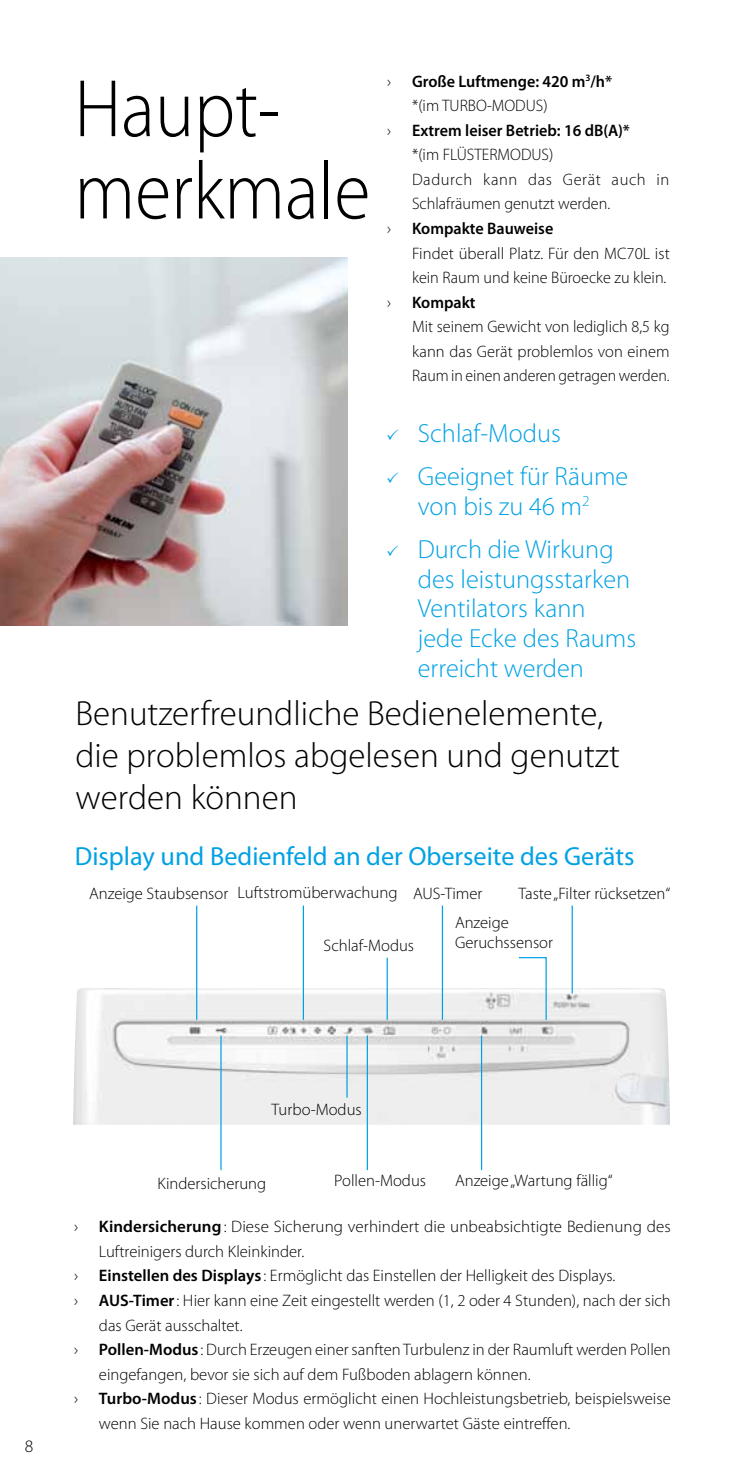
<style>
.page{position:relative;width:745px;height:1474px;background:#fff}
.page>*{position:absolute;margin:0;border:0;box-sizing:border-box;transform-origin:0 0}
.t1{font:300 82.25px/82.2px "Myriad Pro";color:#000;scale:.9 1}
.t2{font:300 35px/42px "Myriad Pro";color:#000}
.t3{font:300 26.25px/29.8px "Myriad Pro";color:#00a1e4;text-align:center}
.t4{font:26.25px "Myriad Pro";color:#00a1e4}
.t5{font:300 17.5px "Myriad Pro";color:#000}
.t6{font:300 16.62px/24.5px "Myriad Pro";color:#000}
.t7{font:600 16.62px/24.5px "Myriad Pro";color:#000}
.s1{font-weight:300}
.s2{font-weight:600}
</style>
<div class="page">
<img style="left:0;top:257px;width:347px;height:368px">
<img style="left:73px;top:987px;width:596px;height:137px">
<hr style="left:220px;top:1035px;width:1px;height:135px;background:#00a1e4">
<hr style="left:386px;top:957px;width:1px;height:62px;background:#00a1e4">
<svg style="left:517px;top:957px;width:30px;height:64px"></svg>
<hr style="left:346px;top:1035px;width:1px;height:62px;background:#00a1e4">
<hr style="left:480px;top:1035px;width:2px;height:135px;background:#00a1e4">
<hr style="left:366px;top:1035px;width:2px;height:135px;background:#00a1e4">
<hr style="left:196px;top:905px;width:1px;height:114px;background:#00a1e4">
<hr style="left:302px;top:905px;width:2px;height:114px;background:#00a1e4">
<hr style="left:571px;top:905px;width:1px;height:88px;background:#00a1e4">
<hr style="left:441px;top:905px;width:2px;height:114px;background:#00a1e4">
<h1 class="t1" style="left:74px;top:69px;width:330px">Haupt&shy;merkmale</h1>
<p class="t6" style="left:387px;top:69px;width:5px">›</p>
<p class="t7" style="left:412px;top:69px;width:201px">Große Luftmenge: 420 m<sup>3</sup>/h* <span class="s1">*(im TURBO-MODUS)</span></p>
<p class="t6" style="left:387px;top:118px;width:5px">›</p>
<p class="t7" style="left:412px;top:118px;width:219px">Extrem leiser Betrieb: 16 dB(A)*</p>
<p class="t6" style="left:412px;top:143px;width:259px">*(im FLÜSTERMODUS)<br>Dadurch kann das Gerät auch in<br>Schlafräumen genutzt werden.</p>
<p class="t6" style="left:387px;top:216px;width:5px">›</p>
<p class="t7" style="left:412px;top:216px;width:143px">Kompakte Bauweise</p>
<p class="t6" style="left:412px;top:241px;width:259px">Findet überall Platz. Für den MC70L ist kein Raum und keine Büroecke zu klein.</p>
<p class="t6" style="left:387px;top:290px;width:5px">›</p>
<p class="t7" style="left:412px;top:289px;width:65px">Kompakt</p>
<p class="t6" style="left:412px;top:314px;width:259px;text-align:justify">Mit seinem Gewicht von lediglich 8,5 kg kann das Gerät problemlos von einem Raum in einen anderen getragen werden.</p>
<h3 class="t3" style="left:386px;top:419px;width:176px">✓ Schlaf-Modus</h3>
<h3 class="t3" style="left:386px;top:462px;width:243px">✓ Geeignet für Räume von bis zu 46 m<sup>2</sup></h3>
<h3 class="t3" style="left:417px;top:534px;width:220px;text-align:left;text-indent:-32px">✓ Durch die Wirkung des leistungsstarken<br>Ventilators kann jede Ecke des Raums erreicht werden</h3>
<h2 class="t2" style="left:75px;top:692px;width:545px">Benutzerfreundliche Bedienelemente, die problemlos abgelesen und genutzt werden können</h2>
<h3 class="t4" style="left:75px;top:840px;width:560px">Display und Bedienfeld an der Oberseite des Geräts</h3>
<p class="t6" style="left:89px;top:881px;width:394px">Anzeige Staubsensor Luftstromüberwachung AUS-Timer</p>
<p class="t6" style="left:518px;top:881px;width:153px">Taste „Filter rücksetzen“</p>
<p class="t6" style="left:454px;top:911px;width:55px">Anzeige</p>
<p class="t6" style="left:323px;top:933px;width:92px">Schlaf-Modus</p>
<p class="t6" style="left:454px;top:930px;width:99px">Geruchssensor</p>
<p class="t5" style="left:25px;top:1436px;width:10px">8</p>
<p class="t6" style="left:271px;top:1097px;width:92px">Turbo-Modus</p>
<p class="t6" style="left:157px;top:1171px;width:110px">Kindersicherung</p>
<p class="t6" style="left:334px;top:1168px;width:93px">Pollen-Modus</p>
<p class="t6" style="left:454px;top:1168px;width:159px">Anzeige „Wartung fällig“</p>
<p class="t6" style="left:74px;top:1214px;width:597px">› <span class="s2">Kindersicherung</span>: Diese Sicherung verhindert die unbeabsichtigte Bedienung des</p>
<p class="t6" style="left:99px;top:1239px;width:207px">Luftreinigers durch Kleinkinder.</p>
<p class="t6" style="left:74px;top:1263px;width:542px">› <span class="s2">Einstellen des Displays</span> : Ermöglicht das Einstellen der Helligkeit des Displays.</p>
<p class="t6" style="left:74px;top:1288px;width:598px">› <span class="s2">AUS-Timer</span>: Hier kann eine Zeit eingestellt werden (1, 2 oder 4 Stunden), nach der sich</p>
<p class="t6" style="left:99px;top:1312px;width:145px">das Gerät ausschaltet.</p>
<p class="t6" style="left:74px;top:1337px;width:598px">› <span class="s2">Pollen-Modus</span> : Durch Erzeugen einer sanften Turbulenz in der Raumluft werden Pollen</p>
<p class="t6" style="left:99px;top:1361px;width:433px">eingefangen, bevor sie sich auf dem Fußboden ablagern können.</p>
<p class="t6" style="left:74px;top:1386px;width:597px">› <span class="s2">Turbo-Modus</span> : Dieser Modus ermöglicht einen Hochleistungsbetrieb, beispielsweise</p>
<p class="t6" style="left:99px;top:1410px;width:472px">wenn Sie nach Hause kommen oder wenn unerwartet Gäste eintreffen.</p>
</div>
